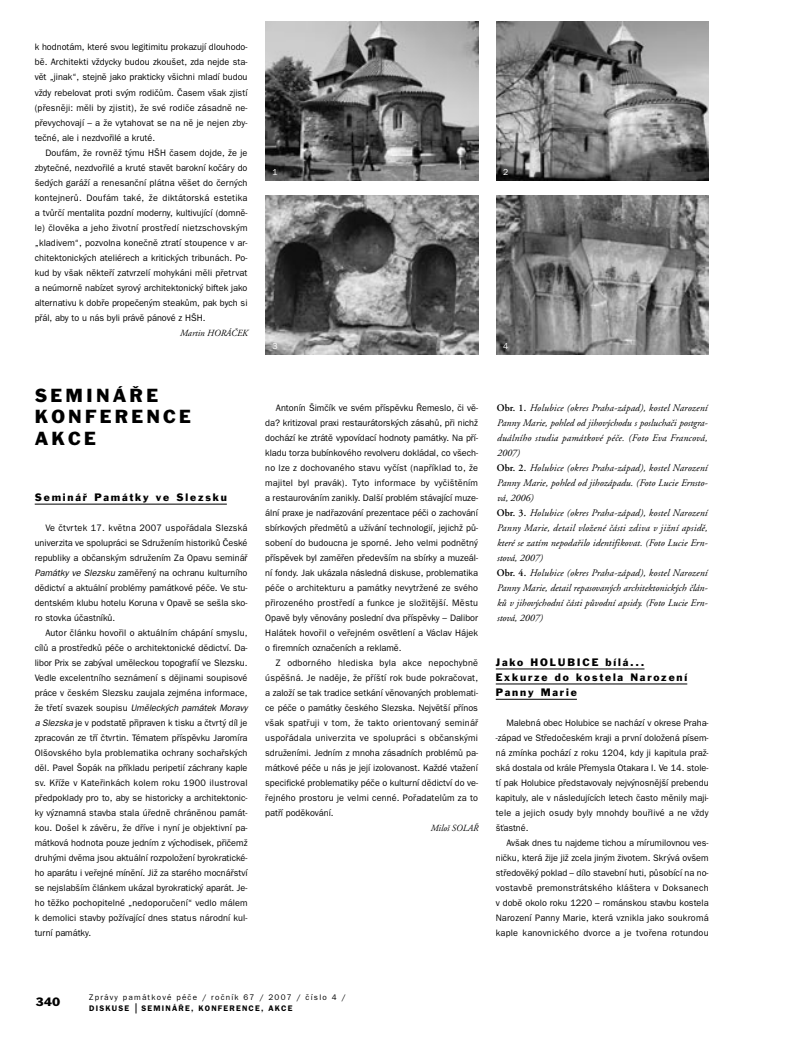
<style>
.page{position:relative;width:797px;height:1052px;background:#fff}
.page>*{position:absolute;margin:0;border:0;box-sizing:border-box;transform-origin:0 0}
.t1{font:17.5px/21.2px "Franklin Gothic CE";letter-spacing:.18em;color:#000}
.t2{font:11.25px "Franklin Gothic CE";color:#000}
.t3{font:italic 10px/15px "Adobe Garamond CE";letter-spacing:.005em;color:#000}
.t4{font:10px/15px "Franklin Gothic CE";letter-spacing:.18em;color:#000}
.t5{font:9.38px/15px "Franklin Gothic CE";letter-spacing:.01em;color:#000;text-align:justify}
.t6{font:italic 9.38px "Adobe Garamond CE";color:#000}
.t7{font:8.75px "Franklin Gothic CE";color:#fff}
.t8{font:8.12px/10.9px "Franklin Gothic CE";letter-spacing:.15em;color:#000}
.s1{font-style:italic}
.s2{font-weight:600;font-style:normal}
.s3{font-weight:600}
.s4{font-family:"Courier CE";font-weight:700;font-size:10px}
</style>
<div class="page">
<hr style="left:35px;top:504px;width:192px;height:1px;background:#000">
<hr style="left:495px;top:668px;width:149px;height:1px;background:#000">
<hr style="left:495px;top:683px;width:192px;height:1px;background:#000">
<hr style="left:495px;top:699px;width:81px;height:1px;background:#000">
<img style="left:265px;top:21px;width:213px;height:160px">
<img style="left:265px;top:195px;width:213px;height:159px">
<img style="left:496px;top:21px;width:212px;height:160px">
<img style="left:496px;top:195px;width:212px;height:159px">
<p class="t5" style="left:35px;top:41px;width:214px">k hodnotám, které svou legitimitu prokazují dlouhodo&shy;bû. Architekti vÏdycky budou zkou‰et, zda nejde sta&shy;vût „jinak“, stejnû jako prakticky v‰ichni mladí budou vÏdy rebelovat proti sv˘m rodiãÛm. âasem v‰ak zjistí (pfiesnûji: mûli by zjistit), Ïe své rodiãe zásadnû ne&shy;pfievychovají – a Ïe vytahovat se na nû je nejen zby&shy;teãné, ale i nezdvofiilé a kruté.</p>
<p class="t5" style="left:35px;top:146px;width:214px;text-indent:11px">Doufám, Ïe rovnûÏ t˘mu H·H ãasem dojde, Ïe je zbyteãné, nezdvofiilé a kruté stavût barokní koãáry do ‰ed˘ch garáÏí a renesanãní plátna vû‰et do ãern˘ch kontejnerÛ. Doufám také, Ïe diktátorská estetika a tvÛrãí mentalita pozdní moderny, kultivující (domnû&shy;le) ãlovûka a jeho Ïivotní prostfiedí nietzschovsk˘m „kladivem“, pozvolna koneãnû ztratí stoupence v ar&shy;chitektonick˘ch ateliérech a kritick˘ch tribunách. Po&shy;kud by v‰ak nûktefií zatvrzelí mohykáni mûli pfietrvat a neúmornû nabízet syrov˘ architektonick˘ biftek jako alternativu k dobfie propeãen˘m steakÛm, pak bych si pfiál, aby to u nás byli právû pánové z H·H.</p>
<p class="t6" style="left:180px;top:329px;width:69px">Martin HORÁâEK</p>
<h1 class="t1" style="left:35px;top:386px;width:157px">SEMINÁ¤E<br>KONFERENCE<br>AKCE</h1>
<p class="t4" style="left:35px;top:490px;width:193px">Semináfi Památky ve Slezsku</p>
<p class="t5" style="left:35px;top:521px;width:215px;text-indent:11px">Ve ãtvrtek 17. kvûtna 2007 uspofiádala Slezská univerzita ve spolupráci se SdruÏením historikÛ âeské republiky a obãansk˘m sdruÏením Za Opavu semináfi <span class="s1">Památky ve Slezsku</span> zamûfien˘ na ochranu kulturního dûdictví a aktuální problémy památkové péãe. Ve stu&shy;dentském klubu hotelu Koruna v Opavû se se‰la sko&shy;ro stovka úãastníkÛ.</p>
<p class="t5" style="left:35px;top:626px;width:214px;text-indent:11px">Autor ãlánku hovofiil o aktuálním chápání smyslu, cílÛ a prostfiedkÛ péãe o architektonické dûdictví. Da&shy;libor Prix se zab˘val umûleckou topografií ve Slezsku.<br>Vedle excelentního seznámení s dûjinami soupisové práce v ãeském Slezsku zaujala zejména informace, Ïe tfietí svazek soupisu <span class="s1">Umûleck˘ch památek Moravy a Slezska</span> je v podstatû pfiipraven k tisku a ãtvrt˘ díl je zpracován ze tfií ãtvrtin. Tématem pfiíspûvku Jaromíra Ol‰ovského byla problematika ochrany sochafisk˘ch dûl. Pavel ·opák na pfiíkladu peripetií záchrany kaple sv. KfiíÏe v Katefiinkách kolem roku 1900 ilustroval pfiedpoklady pro to, aby se historicky a architektonic&shy;ky v˘znamná stavba stala úfiednû chránûnou památ&shy;kou. Do‰el k závûru, Ïe dfiíve i nyní je objektivní pa&shy;mátková hodnota pouze jedním z v˘chodisek, pfiiãemÏ druh˘mi dvûma jsou aktuální rozpoloÏení byrokratické&shy;ho aparátu i vefiejné mínûní. JiÏ za starého mocnáfiství se nejslab‰ím ãlánkem ukázal byrokratick˘ aparát. Je&shy;ho tûÏko pochopitelné „nedoporuãení“ vedlo málem k demolici stavby poÏívající dnes status národní kul&shy;turní památky.</p>
<p class="t7" style="left:272px;top:169px;width:7px">1</p>
<p class="t7" style="left:503px;top:169px;width:7px">2</p>
<p class="t7" style="left:272px;top:342px;width:7px">3</p>
<p class="t7" style="left:503px;top:342px;width:7px">4</p>
<p class="t5" style="left:265px;top:401px;width:214px;text-indent:11px">Antonín ·imãík ve svém pfiíspûvku ¤emeslo, ãi vû&shy;da? kritizoval praxi restaurátorsk˘ch zásahÛ, pfii nichÏ dochází ke ztrátû vypovídací hodnoty památky. Na pfií&shy;kladu torza bubínkového revolveru dokládal, co v‰ech&shy;no lze z dochovaného stavu vyãíst (napfiíklad to, Ïe majitel byl pravák). Tyto informace by vyãi‰tûním a restaurováním zanikly. Dal‰í problém stávající muze&shy;ální praxe je nadfiazování prezentace péãi o zachování sbírkov˘ch pfiedmûtÛ a uÏívání technologií, jejichÏ pÛ&shy;sobení do budoucna je sporné. Jeho velmi podnûtn˘ pfiíspûvek byl zamûfien pfiedev‰ím na sbírky a muzeál&shy;ní fondy. Jak ukázala následná diskuse, problematika péãe o architekturu a památky nevytrÏené ze svého pfiirozeného prostfiedí a funkce je sloÏitûj‰í. Mûstu Opavû byly vûnovány poslední dva pfiíspûvky – Dalibor Halátek hovofiil o vefiejném osvûtlení a Václav Hájek o firemních oznaãeních a reklamû.</p>
<p class="t5" style="left:265px;top:656px;width:215px;text-indent:11px">Z odborného hlediska byla akce nepochybnû úspû‰ná. Je nadûje, Ïe pfií‰tí rok bude pokraãovat, a zaloÏí se tak tradice setkání vûnovan˘ch problemati&shy;ce péãe o památky ãeského Slezska. Nejvût‰í pfiínos v‰ak spatfiuji v tom, Ïe takto orientovan˘ semináfi uspofiádala univerzita ve spolupráci s obãansk˘mi sdruÏeními. Jedním z mnoha zásadních problémÛ pa&shy;mátkové péãe u nás je její izolovanost. KaÏdé vtaÏení specifické problematiky péãe o kulturní dûdictví do ve&shy;fiejného prostoru je velmi cenné. PofiadatelÛm za to patfií podûkování.</p>
<p class="t6" style="left:430px;top:824px;width:49px">Milo‰ SOLA¤</p>
<p class="t3" style="left:496px;top:401px;width:212px"><span class="s2">Obr. 1.</span> Holubice (okres Praha-západ), kostel Narození Panny Marie, pohled od jihov˘chodu s posluchaãi postgra&shy;duálního studia památkové péãe. (Foto Eva Francová, 2007)<br><span class="s2">Obr. 2.</span> Holubice (okres Praha-západ), kostel Narození Panny Marie, pohled od jihozápadu. (Foto Lucie Ernsto&shy;vá, 2006)<br><span class="s2">Obr. 3.</span> Holubice (okres Praha-západ), kostel Narození Panny Marie, detail vloÏené ãásti zdiva v jiÏní apsidû, které se zatím nepodafiilo identifikovat. (Foto Lucie Ern&shy;stová, 2007)<br><span class="s2">Obr. 4.</span> Holubice (okres Praha-západ), kostel Narození Panny Marie, detail repasovan˘ch architektonick˘ch ãlán&shy;kÛ v jihov˘chodní ãásti pÛvodní apsidy. (Foto Lucie Ern&shy;stová, 2007)</p>
<p class="t4" style="left:495px;top:655px;width:193px">Jako HOLUBICE bílá...<br>Exkurze do kostela Narození<br>Panny Marie</p>
<p class="t5" style="left:495px;top:716px;width:214px;text-indent:11px">Malebná obec Holubice se nachází v okrese Praha--západ ve Stfiedoãeském kraji a první doloÏená písem&shy;ná zmínka pochází z roku 1204, kdy ji kapitula praÏ&shy;ská dostala od krále Pfiemysla Otakara I. Ve 14. stole&shy;tí pak Holubice pfiedstavovaly nejv˘nosnûj‰í prebendu kapituly, ale v následujících letech ãasto mûnily maji&shy;tele a jejich osudy byly mnohdy boufilivé a ne vÏdy ‰Èastné.</p>
<p class="t5" style="left:495px;top:836px;width:214px;text-indent:11px">Av‰ak dnes tu najdeme tichou a mírumilovnou ves&shy;niãku, která Ïije jiÏ zcela jin˘m Ïivotem. Skr˘vá ov‰em stfiedovûk˘ poklad – dílo stavební huti, pÛsobící na no&shy;vostavbû premonstrátského klá‰tera v Doksanech v dobû okolo roku 1220 – románskou stavbu kostela Narození Panny Marie, která vznikla jako soukromá kaple kanovnického dvorce a je tvofiena rotundou</p>
<p class="t2" style="left:36px;top:997px;width:26px">340</p>
<p class="t8" style="left:89px;top:991px;width:258px">Zprávy památkové péãe / roãník 67 / 2007 / ãíslo 4 /<br><span class="s3">DISKUSE</span> <span class="s4">|</span> <span class="s3">SEMINÁ¤E, KONFERENCE, AKCE</span></p>
</div>
